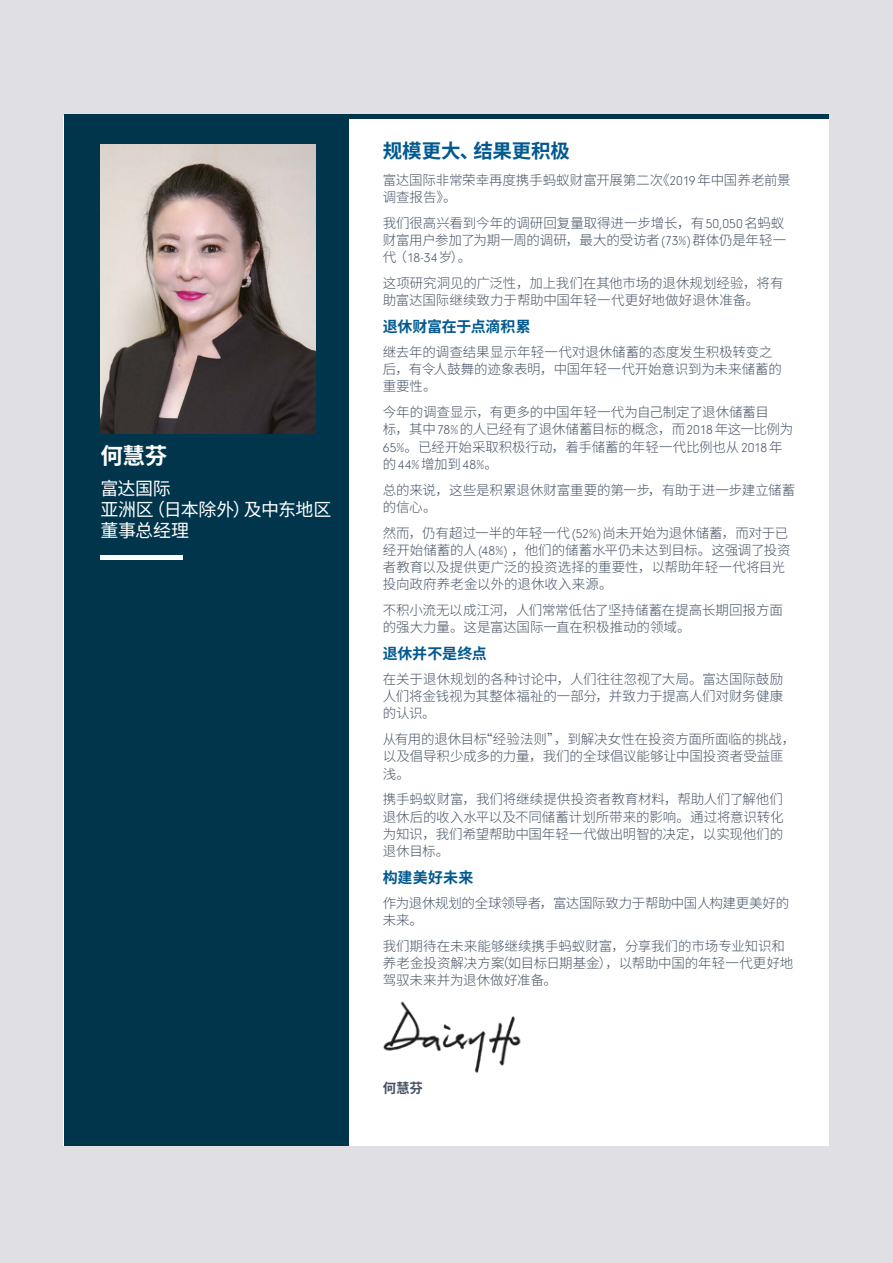
<style>
.page{position:relative;width:893px;height:1263px;background:#e0dfe4}
.page>*{position:absolute;margin:0;border:0;box-sizing:border-box;transform-origin:0 0}
.t1{font:700 22.5px "Noto Sans CJ Ksc";color:#fff}
.t2{font:700 19.5px "Noto Sans CJ Ksc";letter-spacing:-.005em;color:#00598f}
.t3{font:18px/21px "Noto Sans CJ Ksc";letter-spacing:-.02em;color:#fff}
.t4{font:700 15px "Noto Sans CJ Ksc";letter-spacing:-.01em;color:#00598f}
.t5{font:300 13.5px/17.2px "Noto Sans CJ Ksc";letter-spacing:-.01em;color:#465365}
.t6{font:300 13.5px/17.2px "Noto Sans CJ Ksc";letter-spacing:-.03em;color:#465365}
.t7{font:300 13.5px "Neuzeit Gro";color:#465365}
.t8{font:700 13.5px "Noto Sans CJ Ksc";color:#465365}
.s1{font-family:"Neuzeit Gro"}
.s2{font-family:"Noto Sans CJ Ksc"}
</style>
<div class="page">
<div style="left:64px;top:117px;width:765px;height:1029px;background:#fff"></div>
<hr style="left:281px;top:115px;width:548px;height:4px;background:#00354b">
<img style="left:383px;top:1001px;width:138px;height:72px">
<div style="left:64px;top:115px;width:285px;height:1031px;background:#00354b"></div>
<hr style="left:100px;top:556px;width:83px;height:4px;background:#fff">
<img style="left:100px;top:145px;width:215px;height:288px">
<h1 class="t1" style="left:100px;top:443px;width:68px">何慧芬</h1>
<h3 class="t3" style="left:100px;top:478px;width:232px">富达国际<br>亚洲区（日本除外）及中东地区董事总经理</h3>
<h2 class="t2" style="left:383px;top:139px;width:189px">规模更大、结果更积极</h2>
<p class="t5" style="left:383px;top:172px;width:410px">富达国际非常荣幸再度携手蚂蚁财富开展第二次《<span class="s1">2019</span>年中国养老前景调查报告》。</p>
<p class="t5" style="left:383px;top:215px;width:405px">我们很高兴看到今年的调研回复量取得进一步增长，有<span class="s1">50,050</span>名蚂蚁财富用户参加了为期一周的调研，最大的受访者<span class="s1">(73%)</span>群体仍是年轻一代（<span class="s1">18-34</span>岁）。</p>
<p class="t5" style="left:383px;top:275px;width:402px">这项研究洞见的广泛性，加上我们在其他市场的退休规划经验，将有助富达国际继续致力于帮助中国年轻一代更好地做好退休准备。</p>
<p class="t4" style="left:383px;top:318px;width:150px">退休财富在于点滴积累</p>
<p class="t5" style="left:383px;top:344px;width:401px">继去年的调查结果显示年轻一代对退休储蓄的态度发生积极转变之后，有令人鼓舞的迹象表明，中国年轻一代开始意识到为未来储蓄的重要性。</p>
<p class="t5" style="left:383px;top:404px;width:412px">今年的调查显示，有更多的中国年轻一代为自己制定了退休储蓄目<br>标，其中<span class="s1">78%</span>的人已经有了退休储蓄目标的概念，而<span class="s1">2018</span>年这一比例为<br><span class="s1">65%</span>。已经开始采取积极行动，着手储蓄的年轻一代比例也从<span class="s1">2018</span>年</p>
<p class="t7" style="left:383px;top:457px;width:117px"><span class="s2">的</span>44%<span class="s2">增加到</span>48%<span class="s2">。</span></p>
<p class="t5" style="left:383px;top:481px;width:414px">总的来说，这些是积累退休财富重要的第一步，有助于进一步建立储蓄的信心。</p>
<p class="t5" style="left:383px;top:524px;width:409px">然而，仍有超过一半的年轻一代<span class="s1">(52%)</span>尚未开始为退休储蓄，而对于已经开始储蓄的人<span class="s1">(48%)</span> ，他们的储蓄水平仍未达到目标。这强调了投资者教育以及提供更广泛的投资选择的重要性，以帮助年轻一代将目光投向政府养老金以外的退休收入来源。</p>
<p class="t5" style="left:383px;top:602px;width:402px">不积小流无以成江河，人们常常低估了坚持储蓄在提高长期回报方面的强大力量。这是富达国际一直在积极推动的领域。</p>
<p class="t4" style="left:383px;top:645px;width:106px">退休并不是终点</p>
<p class="t5" style="left:383px;top:671px;width:402px;text-align:justify">在关于退休规划的各种讨论中，人们往往忽视了大局。富达国际鼓励人们将金钱视为其整体福祉的一部分，并致力于提高人们对财务健康的认识。</p>
<p class="t5" style="left:383px;top:731px;width:414px">从有用的退休目标“经验法则”，到解决女性在投资方面所面临的挑战，以及倡导积少成多的力量，我们的全球倡议能够让中国投资者受益匪浅。</p>
<p class="t5" style="left:383px;top:791px;width:402px;text-align:justify">携手蚂蚁财富，我们将继续提供投资者教育材料，帮助人们了解他们退休后的收入水平以及不同储蓄计划所带来的影响。通过将意识转化为知识，我们希望帮助中国年轻一代做出明智的决定，以实现他们的退休目标。</p>
<p class="t4" style="left:383px;top:869px;width:92px">构建美好未来</p>
<p class="t6" style="left:383px;top:894px;width:408px">作为退休规划的全球领导者，富达国际致力于帮助中国人构建更美好的未来。</p>
<p class="t5" style="left:383px;top:937px;width:412px">我们期待在未来能够继续携手蚂蚁财富，分享我们的市场专业知识和养老金投资解决方案（如目标日期基金），以帮助中国的年轻一代更好地驾驭未来并为退休做好准备。</p>
<p class="t8" style="left:383px;top:1080px;width:42px">何慧芬</p>
</div>
